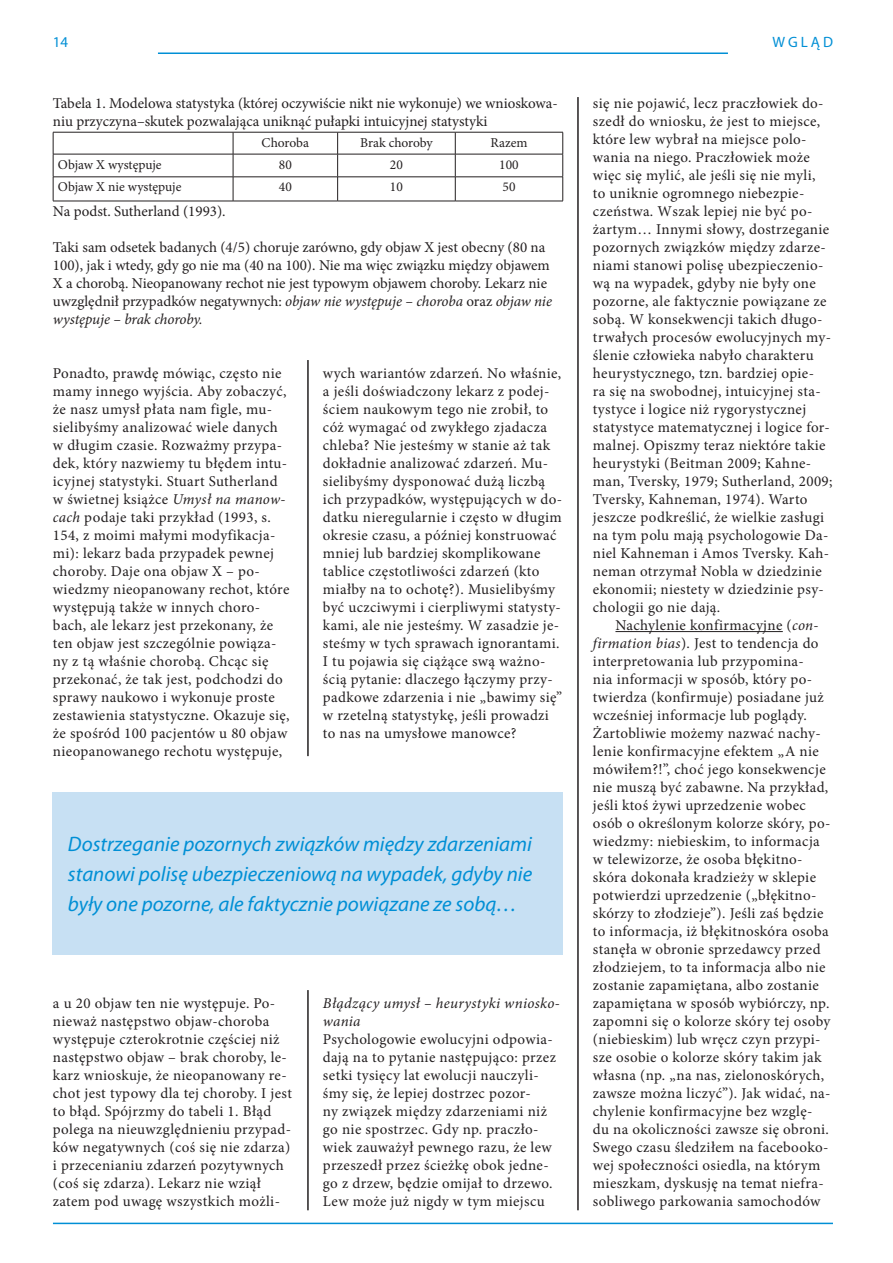
<style>
.page{position:relative;width:893px;height:1263px;background:#fff}
.page>*{position:absolute;margin:0;border:0;box-sizing:border-box;transform-origin:0 0}
.wyroznienie{font:italic 21px/30px "Myriad Pro";color:#008fd5;text-align:justify}
.tekst{font:15px/18px "Minion Pro";letter-spacing:.025em;color:#231f20}
.tekst_bez{font:15px/18px "Minion Pro";letter-spacing:.025em;color:#231f20}
.tekst_bez-2{font:15px/18px "Minion Pro";color:#231f20}
.tekst_bez-3{font:italic 15px/18px "Minion Pro";letter-spacing:.02em;color:#231f20}
.tekst_bez-4{font:15px "Minion Pro";letter-spacing:-.005em;color:#231f20}
.t1{font:15px "Myriad Pro";letter-spacing:.2em;color:#008fd5}
.t2{font:13.5px "Minion Pro";color:#231f20}
.s1{font-style:italic}
</style>
<div class="page">
<hr style="left:158px;top:53px;width:570px;height:1px;background:#008fd5">
<hr style="left:53px;top:1223px;width:780px;height:1px;background:#008fd5">
<hr style="left:615px;top:631px;width:168px;height:1px;background:#231f20">
<hr style="left:308px;top:360px;width:1px;height:396px;background:#231f20">
<hr style="left:308px;top:990px;width:1px;height:220px;background:#231f20">
<hr style="left:578px;top:97px;width:1px;height:1113px;background:#231f20">
<hr style="left:53px;top:132px;width:180px;height:1px;background:#231f20">
<hr style="left:233px;top:132px;width:105px;height:1px;background:#231f20">
<hr style="left:338px;top:132px;width:117px;height:1px;background:#231f20">
<hr style="left:455px;top:132px;width:108px;height:1px;background:#231f20">
<hr style="left:53px;top:154px;width:180px;height:1px;background:#231f20">
<hr style="left:233px;top:154px;width:105px;height:1px;background:#231f20">
<hr style="left:338px;top:154px;width:117px;height:1px;background:#231f20">
<hr style="left:455px;top:154px;width:108px;height:1px;background:#231f20">
<hr style="left:53px;top:177px;width:180px;height:1px;background:#231f20">
<svg style="left:53px;top:132px;width:1px;height:69px"></svg>
<hr style="left:233px;top:177px;width:105px;height:1px;background:#231f20">
<svg style="left:233px;top:132px;width:1px;height:69px"></svg>
<hr style="left:338px;top:177px;width:117px;height:1px;background:#231f20">
<svg style="left:337px;top:132px;width:1px;height:69px"></svg>
<hr style="left:455px;top:177px;width:108px;height:1px;background:#231f20">
<svg style="left:455px;top:132px;width:1px;height:69px"></svg>
<svg style="left:562px;top:132px;width:1px;height:69px"></svg>
<hr style="left:53px;top:201px;width:180px;height:1px;background:#231f20">
<hr style="left:233px;top:201px;width:105px;height:1px;background:#231f20">
<hr style="left:338px;top:201px;width:117px;height:1px;background:#231f20">
<hr style="left:455px;top:201px;width:108px;height:1px;background:#231f20">
<div style="left:53px;top:792px;width:510px;height:162px;background:#c7e0f3"></div>
<p class="t1" style="left:53px;top:33px;width:17px">14</p>
<p class="t1" style="left:772px;top:33px;width:62px">WGLĄD</p>
<p class="tekst_bez-2" style="left:53px;top:94px;width:506px">Tabela 1. Modelowa statystyka (której oczywiście nikt nie wykonuje) we wnioskowa&shy;niu przyczyna–skutek pozwalająca uniknąć pułapki intuicyjnej statystyki</p>
<p class="t2" style="left:262px;top:133px;width:49px">Choroba</p>
<p class="t2" style="left:360px;top:133px;width:74px">Brak choroby</p>
<p class="t2" style="left:490px;top:133px;width:39px">Razem</p>
<p class="t2" style="left:58px;top:155px;width:105px">Objaw X występuje</p>
<p class="t2" style="left:279px;top:155px;width:14px">80</p>
<p class="t2" style="left:390px;top:155px;width:14px">20</p>
<p class="t2" style="left:499px;top:155px;width:21px">100</p>
<p class="t2" style="left:58px;top:178px;width:125px">Objaw X nie występuje</p>
<p class="t2" style="left:279px;top:178px;width:14px">40</p>
<p class="t2" style="left:390px;top:178px;width:14px">10</p>
<p class="t2" style="left:503px;top:178px;width:14px">50</p>
<p class="tekst_bez-4" style="left:53px;top:201px;width:174px">Na podst. Sutherland (1993).</p>
<p class="tekst_bez-2" style="left:53px;top:238px;width:501px">Taki sam odsetek badanych (4/5) choruje zarówno, gdy objaw X jest obecny (80 na 100), jak i wtedy, gdy go nie ma (40 na 100). Nie ma więc związku między objawem X a chorobą. Nieopanowany rechot nie jest typowym objawem choroby. Lekarz nie uwzględnił przypadków negatywnych: <span class="s1">objaw nie występuje – choroba</span> oraz <span class="s1">objaw nie występuje – brak choroby.</span></p>
<p class="tekst" style="left:53px;top:364px;width:238px">Ponadto, prawdę mówiąc, często nie mamy innego wyjścia. Aby zobaczyć, że nasz umysł płata nam figle, mu&shy;sielibyśmy analizować wiele danych w długim czasie. Rozważmy przypa&shy;dek, który nazwiemy tu błędem intu&shy;icyjnej statystyki. Stuart Sutherland w świetnej książce <span class="s1">Umysł na manow&shy;cach</span> podaje taki przykład (1993, s.<br>154, z moimi małymi modyfikacja&shy;mi): lekarz bada przypadek pewnej choroby. Daje ona objaw X – po&shy;wiedzmy nieopanowany rechot, które występują także w innych choro&shy;bach, ale lekarz jest przekonany, że ten objaw jest szczególnie powiąza&shy;ny z tą właśnie chorobą. Chcąc się przekonać, że tak jest, podchodzi do sprawy naukowo i wykonuje proste zestawienia statystyczne. Okazuje się, że spośród 100 pacjentów u 80 objaw nieopanowanego rechotu występuje,</p>
<p class="tekst" style="left:323px;top:364px;width:241px">wych wariantów zdarzeń. No właśnie, a jeśli doświadczony lekarz z podej&shy;ściem naukowym tego nie zrobił, to cóż wymagać od zwykłego zjadacza chleba? Nie jesteśmy w stanie aż tak dokładnie analizować zdarzeń. Mu&shy;sielibyśmy dysponować dużą liczbą ich przypadków, występujących w do&shy;datku nieregularnie i często w długim okresie czasu, a później konstruować mniej lub bardziej skomplikowane tablice częstotliwości zdarzeń (kto miałby na to ochotę?). Musielibyśmy być uczciwymi i cierpliwymi statysty&shy;kami, ale nie jesteśmy. W zasadzie je&shy;steśmy w tych sprawach ignorantami.<br>I tu pojawia się ciążące swą ważno&shy;ścią pytanie: dlaczego łączymy przy&shy;padkowe zdarzenia i nie „bawimy się” w rzetelną statystykę, jeśli prowadzi to nas na umysłowe manowce?</p>
<p class="wyroznienie" style="left:68px;top:828px;width:466px">Dostrzeganie pozornych związków między zdarzeniami stanowi polisę ubezpieczeniową na wypadek, gdyby nie były one pozorne, ale faktycznie powiązane ze sobą…</p>
<p class="tekst" style="left:53px;top:994px;width:241px">a u 20 objaw ten nie występuje. Po&shy;nieważ następstwo objaw-choroba występuje czterokrotnie częściej niż następstwo objaw – brak choroby, le&shy;karz wnioskuje, że nieopanowany re&shy;chot jest typowy dla tej choroby. I jest to błąd. Spójrzmy do tabeli 1. Błąd polega na nieuwzględnieniu przypad&shy;ków negatywnych (coś się nie zdarza) i przecenianiu zdarzeń pozytywnych (coś się zdarza). Lekarz nie wziął zatem pod uwagę wszystkich możli-</p>
<p class="tekst_bez-3" style="left:323px;top:994px;width:238px">Błądzący umysł – heurystyki wniosko&shy;wania</p>
<p class="tekst_bez" style="left:323px;top:1030px;width:234px">Psychologowie ewolucyjni odpowia&shy;dają na to pytanie następująco: przez setki tysięcy lat ewolucji nauczyli&shy;śmy się, że lepiej dostrzec pozor-<br>ny związek między zdarzeniami niż go nie spostrzec. Gdy np. praczło&shy;wiek zauważył pewnego razu, że lew przeszedł przez ścieżkę obok jedne&shy;go z drzew, będzie omijał to drzewo.<br>Lew może już nigdy w tym miejscu</p>
<p class="tekst_bez" style="left:593px;top:94px;width:241px">się nie pojawić, lecz praczłowiek do&shy;szedł do wniosku, że jest to miejsce, które lew wybrał na miejsce polo&shy;wania na niego. Praczłowiek może więc się mylić, ale jeśli się nie myli,<br>to uniknie ogromnego niebezpie&shy;czeństwa. Wszak lepiej nie być po&shy;żartym… Innymi słowy, dostrzeganie pozornych związków między zdarze&shy;niami stanowi polisę ubezpieczenio&shy;wą na wypadek, gdyby nie były one pozorne, ale faktycznie powiązane ze sobą. W konsekwencji takich długo&shy;trwałych procesów ewolucyjnych my&shy;ślenie człowieka nabyło charakteru heurystycznego, tzn. bardziej opie-<br>ra się na swobodnej, intuicyjnej sta&shy;tystyce i logice niż rygorystycznej statystyce matematycznej i logice for&shy;malnej. Opiszmy teraz niektóre takie heurystyki (Beitman 2009; Kahne&shy;man, Tversky, 1979; Sutherland, 2009; Tversky, Kahneman, 1974). Warto jeszcze podkreślić, że wielkie zasługi na tym polu mają psychologowie Da&shy;niel Kahneman i Amos Tversky. Kah&shy;neman otrzymał Nobla w dziedzinie ekonomii; niestety w dziedzinie psy&shy;chologii go nie dają.</p>
<p class="tekst" style="left:593px;top:616px;width:239px;text-indent:22px">Nachylenie konfirmacyjne (<span class="s1">con&shy;firmation bias</span>). Jest to tendencja do interpretowania lub przypomina-<br>nia informacji w sposób, który po&shy;twierdza (konfirmuje) posiadane już wcześniej informacje lub poglądy.<br>Żartobliwie możemy nazwać nachy&shy;lenie konfirmacyjne efektem „A nie mówiłem?!”, choć jego konsekwencje nie muszą być zabawne. Na przykład, jeśli ktoś żywi uprzedzenie wobec osób o określonym kolorze skóry, po&shy;wiedzmy: niebieskim, to informacja w telewizorze, że osoba błękitno&shy;skóra dokonała kradzieży w sklepie potwierdzi uprzedzenie („błękitno&shy;skórzy to złodzieje”). Jeśli zaś będzie to informacja, iż błękitnoskóra osoba stanęła w obronie sprzedawcy przed złodziejem, to ta informacja albo nie zostanie zapamiętana, albo zostanie zapamiętana w sposób wybiórczy, np. zapomni się o kolorze skóry tej osoby (niebieskim) lub wręcz czyn przypi&shy;sze osobie o kolorze skóry takim jak własna (np. „na nas, zielonoskórych, zawsze można liczyć”). Jak widać, na&shy;chylenie konfirmacyjne bez wzglę&shy;du na okoliczności zawsze się obroni.<br>Swego czasu śledziłem na facebooko&shy;wej społeczności osiedla, na którym mieszkam, dyskusję na temat niefra&shy;sobliwego parkowania samochodów</p>
</div>
